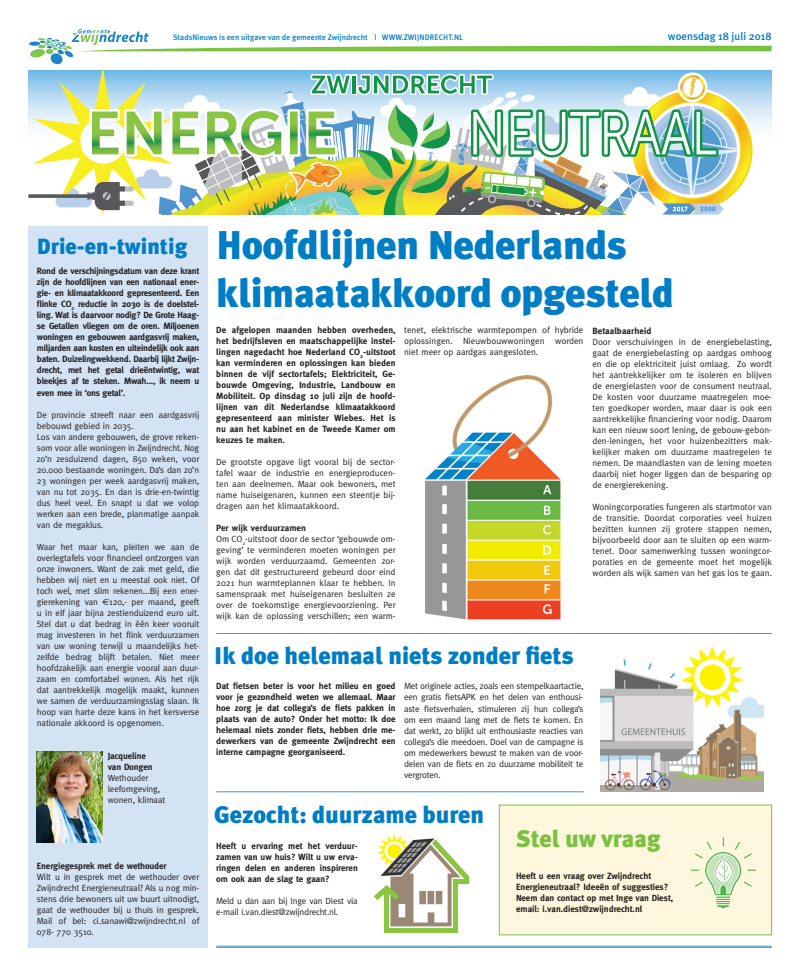
<style>
.page{position:relative;width:800px;height:976px;background:#fff}
.page>*{position:absolute;margin:0;border:0;box-sizing:border-box;transform-origin:0 0}
.Titel_Klein{font:900 40px "Meta Plus";letter-spacing:-.01em;color:#007dc5}
.Titel_Klein-2{font:900 24px "Meta Plus";color:#007dc5}
.Titel_Klein-3{font:900 24px "Meta Plus";color:#7ac142}
.Titel_Klein-4{font:900 22px "Meta Plus";color:#007dc5}
.t1{font:500 11px "Meta Plus";color:#007dc5}
.t2{font:9px/11px "Meta";letter-spacing:-.01em;color:#231f20;text-align:justify}
.t3{font:700 9px/11px "Meta";color:#231f20;text-align:justify}
.t4{font:500 8px "Meta Plus";color:#007dc5}
.s1{font-family:"Euro Sans"}
</style>
<div class="page">
<svg style="left:28px;top:71px;width:730px;height:144px"></svg>
<img style="left:600px;top:647px;width:163px;height:144px">
<div style="left:28px;top:226px;width:180px;height:721px;background:#d4e3f4"></div>
<hr style="left:216px;top:633px;width:555px;height:1px;background:#3c97d2">
<hr style="left:216px;top:791px;width:367px;height:1px;background:#3c97d2">
<hr style="left:216px;top:946px;width:555px;height:1px;background:#3c97d2">
<img style="left:37px;top:751px;width:65px;height:91px">
<hr style="left:216px;top:945px;width:555px;height:1px;background:#3c97d2">
<img style="left:425px;top:375px;width:136px;height:245px">
<div style="left:499px;top:804px;width:272px;height:130px;background:#fef7dd"></div>
<img style="left:374px;top:834px;width:96px;height:100px">
<img style="left:690px;top:837px;width:66px;height:71px">
<svg style="left:30px;top:29px;width:741px;height:36px"></svg>
<p class="t4" style="left:173px;top:32px;width:291px">StadsNieuws is een uitgave van de gemeente Zwijndrecht | WWW.ZWIJNDRECHT.NL</p>
<p class="t1" style="left:667px;top:30px;width:105px">woensdag 18 juli 2018</p>
<p class="Titel_Klein-4" style="left:37px;top:234px;width:152px">Drie-en-twintig</p>
<p class="t3" style="left:37px;top:265px;width:164px">Rond de verschijningsdatum van deze krant zijn de hoofdlijnen van een nationaal ener&shy;gie- en klimaatakkoord gepresenteerd. Een flinke CO<sub>2</sub> reductie in 2030 is de doelstel&shy;ling. Wat is daarvoor nodig? De Grote Haag&shy;se Getallen vliegen om de oren. Miljoenen woningen en gebouwen aardgasvrij maken, miljarden aan kosten en uiteindelijk ook aan baten. Duizelingwekkend. Daarbij lijkt Zwijn&shy;drecht, met het getal drieëntwintig, wat bleekjes af te steken. Mwah..., ik neem u even mee in ‘ons getal’.</p>
<p class="t2" style="left:37px;top:408px;width:164px">De provincie streeft naar een aardgasvrij bebouwd gebied in 2035.</p>
<p class="t2" style="left:37px;top:430px;width:164px">Los van andere gebouwen, de grove reken&shy;som voor alle woningen in Zwijndrecht. Nog zo’n zesduizend dagen, 850 weken, voor 20.000 bestaande woningen. Da’s dan zo’n 23 woningen per week aardgasvrij maken, van nu tot 2035. En dan is drie-en-twintig dus heel veel. En snapt u dat we volop werken aan een brede, planmatige aanpak van de megaklus.</p>
<p class="t2" style="left:37px;top:540px;width:164px">Waar het maar kan, pleiten we aan de overlegtafels voor financieel ontzorgen van onze inwoners. Want de zak met geld, die hebben wij niet en u meestal ook niet. Of toch wel, met slim rekenen...Bij een ener&shy;gierekening van <span class="s1">€</span>120,- per maand, geeft u in elf jaar bijna zestienduizend euro uit.<br>Stel dat u dat bedrag in één keer vooruit mag investeren in het flink verduurzamen van uw woning terwijl u maandelijks het&shy;zelfde bedrag blijft betalen. Niet meer hoofdzakelijk aan energie vooral aan duur&shy;zaam en comfortabel wonen. Als het rijk dat aantrekkelijk mogelijk maakt, kunnen we samen de verduurzamingsslag slaan. Ik hoop van harte deze kans in het kersverse nationale akkoord is opgenomen.</p>
<p class="t3" style="left:108px;top:749px;width:40px">Jacqueline</p>
<p class="t3" style="left:108px;top:760px;width:46px">van Dongen</p>
<p class="t2" style="left:108px;top:771px;width:42px">Wethouder</p>
<p class="t2" style="left:108px;top:782px;width:54px">leefomgeving,</p>
<p class="t2" style="left:108px;top:793px;width:59px">wonen, klimaat</p>
<p class="t3" style="left:37px;top:860px;width:131px">Energiegesprek met de wethouder</p>
<p class="t2" style="left:37px;top:871px;width:164px">Wilt u in gesprek met de wethouder over Zwijndrecht Energieneutraal? Als u nog min&shy;stens drie bewoners uit uw buurt uitnodigt, gaat de wethouder bij u thuis in gesprek.<br>Mail of bel: ci.sanawi@zwijndrecht.nl of 078- 770 3510.</p>
<p class="Titel_Klein" style="left:216px;top:221px;width:411px">Hoofdlijnen Nederlands</p>
<p class="Titel_Klein" style="left:216px;top:269px;width:459px">klimaatakkoord opgesteld</p>
<p class="t3" style="left:216px;top:324px;width:181px">De afgelopen maanden hebben overheden, het bedrijfsleven en maatschappelijke instel&shy;lingen nagedacht hoe Nederland CO<sub>2</sub>-uitstoot kan verminderen en oplossingen kan bieden binnen de vijf sectortafels; Elektriciteit, Ge&shy;bouwde Omgeving, Industrie, Landbouw en Mobiliteit. Op dinsdag 10 juli zijn de hoofd&shy;lijnen van dit Nederlandse klimaatakkoord gepresenteerd aan minister Wiebes. Het is nu aan het kabinet en de Tweede Kamer om keuzes te maken.</p>
<p class="t2" style="left:216px;top:456px;width:181px">De grootste opgave ligt vooral bij de sector&shy;tafel waar de industrie en energieproducen&shy;ten aan deelnemen. Maar ook bewoners, met name huiseigenaren, kunnen een steentje bij&shy;dragen aan het klimaatakkoord.</p>
<p class="t3" style="left:216px;top:522px;width:91px">Per wijk verduurzamen</p>
<p class="t2" style="left:216px;top:533px;width:181px">Om CO<sub>2</sub>-uitstoot door de sector ‘gebouwde om&shy;geving’ te verminderen moeten woningen per wijk worden verduurzaamd. Gemeenten zor&shy;gen dat dit gestructureerd gebeurd door eind 2021 hun warmteplannen klaar te hebben. In samenspraak met huiseigenaren besluiten ze over de toekomstige energievoorziening. Per wijk kan de oplossing verschillen; een warm-</p>
<p class="t2" style="left:404px;top:324px;width:181px">tenet, elektrische warmtepompen of hybride oplossingen. Nieuwbouwwoningen worden niet meer op aardgas aangesloten.</p>
<p class="t3" style="left:592px;top:325px;width:60px">Betaalbaarheid</p>
<p class="t2" style="left:592px;top:336px;width:181px">Door verschuivingen in de energiebelasting, gaat de energiebelasting op aardgas omhoog en die op elektriciteit juist omlaag. Zo wordt het aantrekkelijker om te isoleren en blijven de energielasten voor de consument neutraal.<br>De kosten voor duurzame maatregelen moe&shy;ten goedkoper worden, maar daar is ook een aantrekkelijke financiering voor nodig. Daarom kan een nieuw soort lening, de gebouw-gebon&shy;den-leningen, het voor huizenbezitters mak&shy;kelijker maken om duurzame maatregelen te nemen. De maandlasten van de lening moeten daarbij niet hoger liggen dan de besparing op de energierekening.</p>
<p class="t2" style="left:592px;top:501px;width:181px">Woningcorporaties fungeren als startmotor van de transitie. Doordat corporaties veel huizen bezitten kunnen zij grotere stappen nemen, bijvoorbeeld door aan te sluiten op een warm&shy;tenet. Door samenwerking tussen woningcor&shy;poraties en de gemeente moet het mogelijk worden als wijk samen van het gas los te gaan.</p>
<p class="Titel_Klein-2" style="left:214px;top:641px;width:361px">Ik doe helemaal niets zonder fiets</p>
<p class="t3" style="left:216px;top:680px;width:181px">Dat fietsen beter is voor het milieu en goed voor je gezondheid weten we allemaal. Maar hoe zorg je dat collega’s de fiets pakken in plaats van de auto? Onder het motto: Ik doe helemaal niets zonder fiets, hebben drie me&shy;dewerkers van de gemeente Zwijndrecht een interne campagne georganiseerd.</p>
<p class="t2" style="left:404px;top:680px;width:181px">Met originele acties, zoals een stempelkaartactie, een gratis fietsAPK en het delen van enthousi&shy;aste fietsverhalen, stimuleren zij hun collega’s om een maand lang met de fiets te komen. En dat werkt, zo blijkt uit enthousiaste reacties van collega’s die meedoen. Doel van de campagne is om medewerkers bewust te maken van de voor&shy;delen van de fiets en zo duurzame mobiliteit te vergroten.</p>
<p class="Titel_Klein-2" style="left:214px;top:800px;width:271px">Gezocht: duurzame buren</p>
<p class="t3" style="left:216px;top:840px;width:143px">Heeft u ervaring met het verduur&shy;zamen van uw huis? Wilt u uw erva&shy;ringen delen en anderen inspireren om ook aan de slag te gaan?</p>
<p class="t2" style="left:216px;top:894px;width:143px">Meld u dan aan bij Inge van Diest via e-mail i.van.diest@zwijndrecht.nl.</p>
<p class="Titel_Klein-3" style="left:516px;top:823px;width:146px">Stel uw vraag</p>
<p class="t3" style="left:516px;top:869px;width:136px">Heeft u een vraag over Zwijndrecht</p>
<p class="t3" style="left:516px;top:880px;width:154px">Energieneutraal? Ideeën of suggesties?</p>
<p class="t3" style="left:516px;top:891px;width:158px">Neem dan contact op met Inge van Diest, email: i.van.diest@zwijndrecht.nl</p>
</div>
